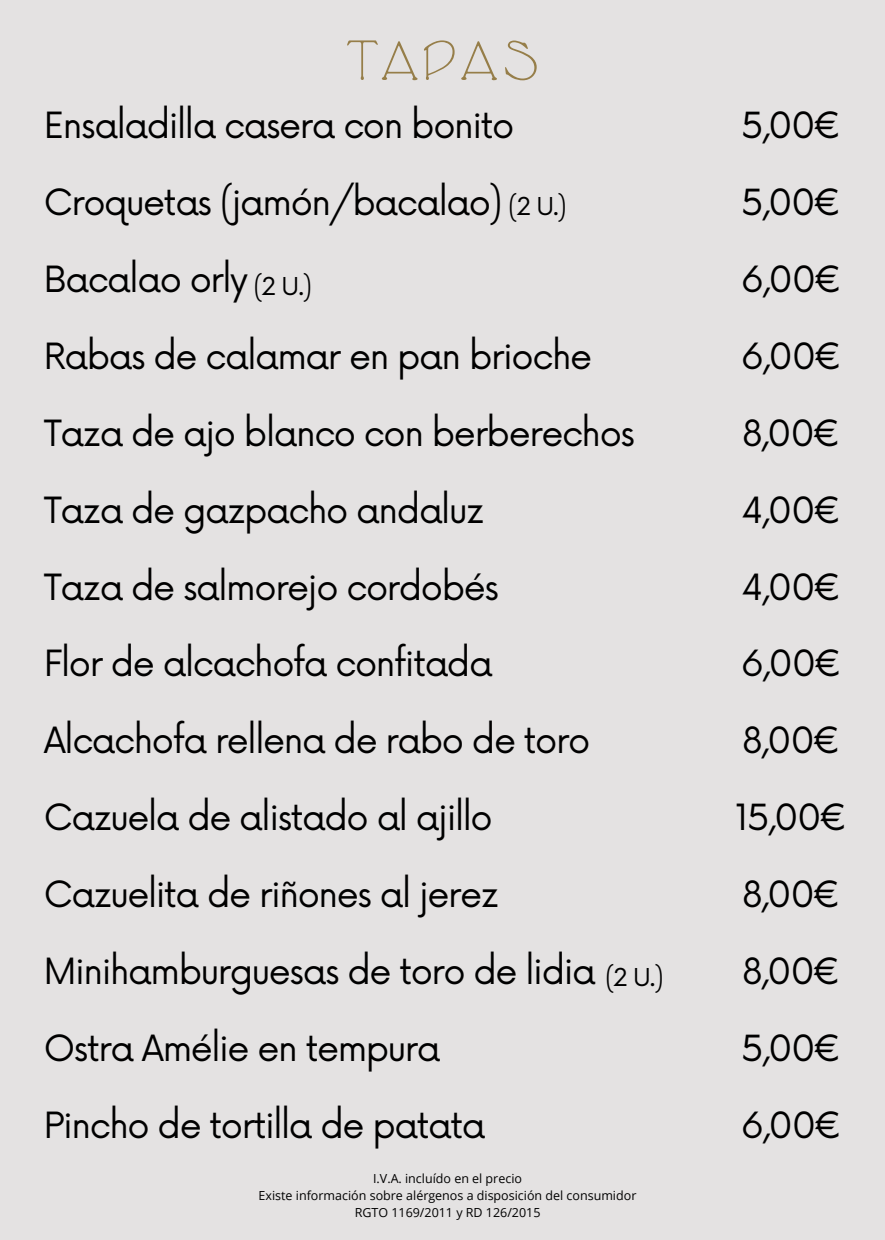
<style>
.page{position:relative;width:885px;height:1240px;background:#fff}
.page>*{position:absolute;margin:0;border:0;box-sizing:border-box;transform-origin:0 0}
.t1{font:57.5px "Cupola Unicode";color:#967e49}
.t2{font:35.25px "Now";letter-spacing:-.04em;color:#000}
.t3{font:24px "Now";color:#000}
.t4{font:12.5px "Open Sans";color:#000}
</style>
<div class="page">
<div style="left:0;top:0;width:885px;height:1239px;background:#e4e2e2"></div>
<h2 class="t1" style="left:343px;top:34px;width:200px">TAPAS</h2>
<h2 class="t2" style="left:44px;top:106px;width:472px">Ensaladilla casera con bonito</h2>
<h2 class="t2" style="left:44px;top:183px;width:460px">Croquetas (jamón/bacalao)</h2>
<h2 class="t2" style="left:44px;top:259px;width:206px">Bacalao orly</h2>
<h2 class="t2" style="left:44px;top:336px;width:550px">Rabas de calamar en pan brioche</h2>
<h2 class="t2" style="left:44px;top:413px;width:593px">Taza de ajo blanco con berberechos</h2>
<h2 class="t2" style="left:44px;top:490px;width:442px">Taza de gazpacho andaluz</h2>
<h2 class="t2" style="left:44px;top:567px;width:457px">Taza de salmorejo cordobés</h2>
<p class="t2" style="left:44px;top:644px;width:450px">Flor de alcachofa confitada</p>
<p class="t3" style="left:508px;top:193px;width:60px">(2 U.)</p>
<p class="t3" style="left:253px;top:273px;width:60px">(2 U.)</p>
<h2 class="t2" style="left:44px;top:721px;width:548px">Alcachofa rellena de rabo de toro</h2>
<h2 class="t2" style="left:44px;top:797px;width:450px">Cazuela de alistado al ajillo</h2>
<h2 class="t2" style="left:44px;top:874px;width:457px">Cazuelita de riñones al jerez</h2>
<h2 class="t2" style="left:44px;top:951px;width:554px">Minihamburguesas de toro de lidia</h2>
<h2 class="t2" style="left:44px;top:1028px;width:398px">Ostra Amélie en tempura</h2>
<p class="t2" style="left:44px;top:1105px;width:443px">Pincho de tortilla de patata</p>
<p class="t3" style="left:605px;top:963px;width:60px">(2 U.)</p>
<h1 class="t4" style="left:373px;top:1169px;width:150px">I.V.A. incluído en el precio</h1>
<h2 class="t4" style="left:259px;top:1186px;width:379px">Existe información sobre alérgenos a disposición del consumidor</h2>
<h2 class="t4" style="left:355px;top:1203px;width:187px">RGTO 1169/2011 y RD 126/2015</h2>
<h2 class="t2" style="left:741px;top:106px;width:102px">5,00€</h2>
<h2 class="t2" style="left:741px;top:183px;width:102px">5,00€</h2>
<h2 class="t2" style="left:741px;top:259px;width:103px">6,00€</h2>
<h2 class="t2" style="left:741px;top:336px;width:103px">6,00€</h2>
<h2 class="t2" style="left:742px;top:413px;width:100px">8,00€</h2>
<h2 class="t2" style="left:742px;top:490px;width:102px">4,00€</h2>
<h2 class="t2" style="left:742px;top:567px;width:102px">4,00€</h2>
<h2 class="t2" style="left:741px;top:644px;width:103px">6,00€</h2>
<h2 class="t2" style="left:742px;top:721px;width:100px">8,00€</h2>
<h2 class="t2" style="left:735px;top:797px;width:114px">15,00€</h2>
<p class="t2" style="left:742px;top:874px;width:100px">8,00€</p>
<h3 class="t2" style="left:742px;top:951px;width:100px">8,00€</h3>
<h3 class="t2" style="left:741px;top:1028px;width:102px">5,00€</h3>
<h3 class="t2" style="left:741px;top:1105px;width:103px">6,00€</h3>
</div>
